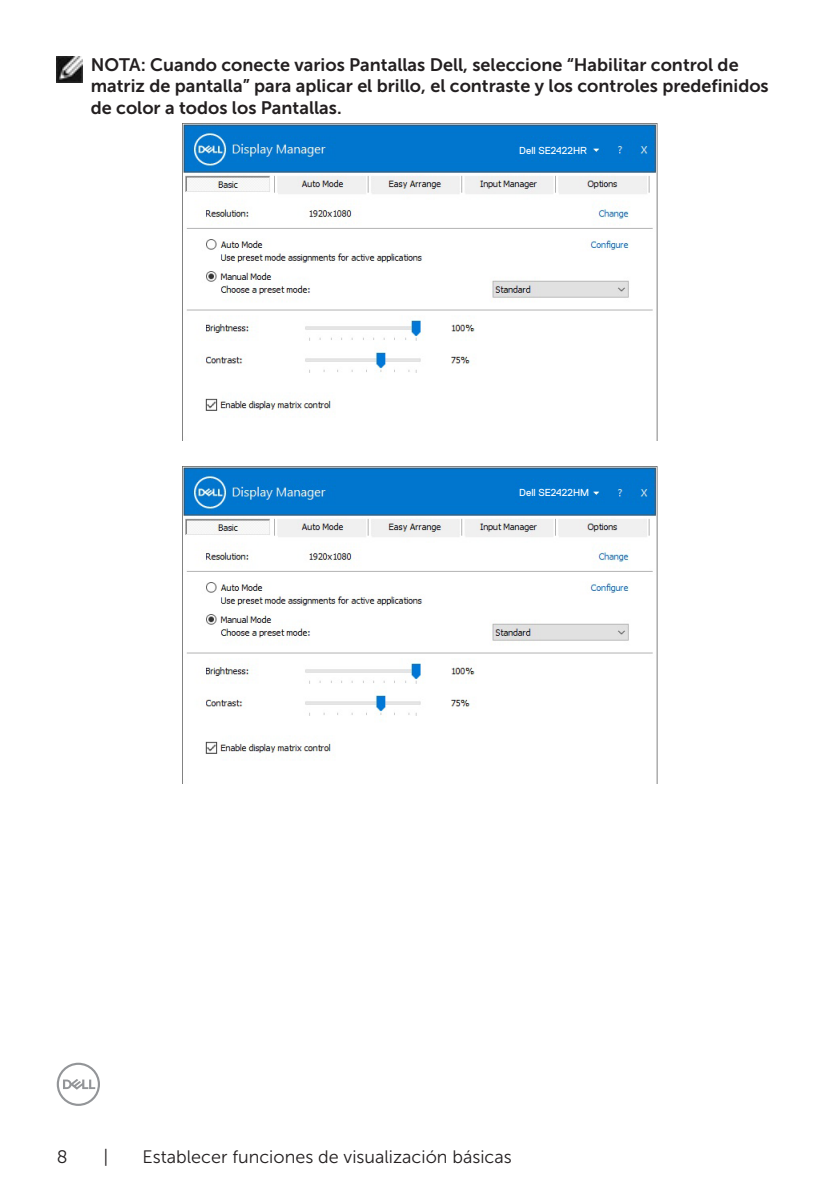
<style>
.page{position:relative;width:840px;height:1191px;background:#fff}
.page>*{position:absolute;margin:0;border:0;box-sizing:border-box;transform-origin:0 0}
.Paragraph{font:18px/21.6px "Museo Sans For Dell 700";color:#231f20}
.t1{font:18px "Museo Sans For Dell 300";color:#231f20}
.t2{font:10.2px "Dell Replica";color:#fff}
</style>
<div class="page">
<svg style="left:57px;top:1062px;width:43px;height:44px"></svg>
<img style="left:57px;top:57px;width:25px;height:25px">
<img style="left:182px;top:123px;width:475px;height:318px">
<svg style="left:205px;top:399px;width:12px;height:12px"></svg>
<div style="left:519px;top:145px;width:69px;height:11px;background:#0176ce"></div>
<img style="left:182px;top:466px;width:475px;height:317px">
<svg style="left:205px;top:741px;width:12px;height:13px"></svg>
<div style="left:519px;top:487px;width:69px;height:12px;background:#0176ce"></div>
<p class="Paragraph" style="left:91px;top:54px;width:679px">NOTA: Cuando conecte varios Pantallas Dell, seleccione “Habilitar control de matriz de pantalla” para aplicar el brillo, el contraste y los controles predefinidos de color a todos los Pantallas.</p>
<p class="t2" style="left:519px;top:144px;width:69px">Dell SE2422HR</p>
<p class="t2" style="left:519px;top:487px;width:71px">Dell SE2422HM</p>
<p class="t1" style="left:57px;top:1146px;width:12px">8</p>
<p class="t1" style="left:104px;top:1146px;width:6px">|</p>
<p class="t1" style="left:142px;top:1146px;width:370px">Establecer funciones de visualización básicas</p>
</div>
